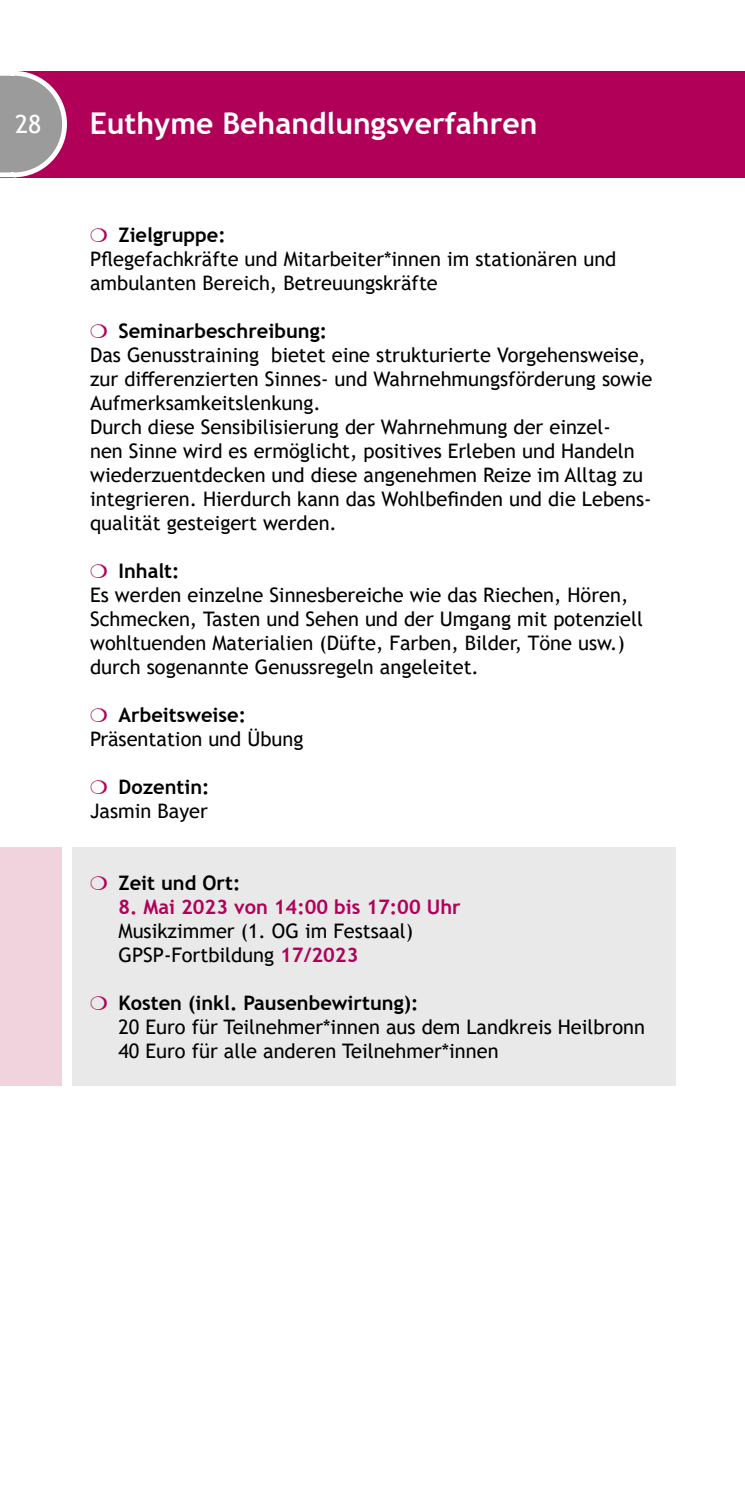
<style>
.page{position:relative;width:745px;height:1489px;background:#fff}
.page>*{position:absolute;margin:0;border:0;box-sizing:border-box;transform-origin:0 0}
.Headline_1{font:700 30px "Trebuchet MS";color:#fff}
.t1{font:25px "Trebuchet MS";color:#fff}
.Body{font:20px/24px "Trebuchet MS";color:#000}
.Headline_3_als_Aufzä{font:20px "Trebuchet MS";color:#000}
.Headline_3_als_Aufzä-2{font:700 20px "Trebuchet MS";color:#000}
.Headline_3_als_Aufzä-3{font:700 20px "Trebuchet MS";color:#b10058}
.s1{font-weight:700;color:#b10058}
</style>
<div class="page">
<div style="left:0;top:71px;width:744px;height:106px;background:#b10058"></div>
<svg style="left:0;top:71px;width:69px;height:107px"></svg>
<div style="left:72px;top:847px;width:602px;height:238px;background:#eae9ea"></div>
<div style="left:0;top:847px;width:61px;height:238px;background:#f0d3dd"></div>
<p class="t1" style="left:15px;top:109px;width:28px">28</p>
<p class="Headline_1" style="left:90px;top:105px;width:449px">Euthyme Behandlungsverfahren</p>
<p class="Headline_3_als_Aufzä-2" style="left:118px;top:222px;width:109px">Zielgruppe:</p>
<p class="Body" style="left:90px;top:246px;width:527px">Pflegefachkräfte und Mitarbeiter*innen im stationären und ambulanten Bereich, Betreuungskräfte</p>
<p class="Headline_3_als_Aufzä-2" style="left:118px;top:318px;width:210px">Seminarbeschreibung:</p>
<p class="Body" style="left:90px;top:342px;width:563px">Das Genusstraining bietet eine strukturierte Vorgehensweise, zur differenzierten Sinnes- und Wahrnehmungsförderung sowie<br>Aufmerksamkeitslenkung.</p>
<p class="Body" style="left:90px;top:414px;width:562px">Durch diese Sensibilisierung der Wahrnehmung der einzel-<br>nen Sinne wird es ermöglicht, positives Erleben und Handeln wiederzuentdecken und diese angenehmen Reize im Alltag zu integrieren. Hierdurch kann das Wohlbefinden und die Lebens&shy;qualität gesteigert werden.</p>
<p class="Headline_3_als_Aufzä-2" style="left:118px;top:558px;width:63px">Inhalt:</p>
<p class="Body" style="left:90px;top:582px;width:554px">Es werden einzelne Sinnesbereiche wie das Riechen, Hören, Schmecken, Tasten und Sehen und der Umgang mit potenziell wohltuenden Materialien (Düfte, Farben, Bilder, Töne usw.) durch sogenannte Genussregeln angeleitet.</p>
<p class="Headline_3_als_Aufzä-2" style="left:118px;top:702px;width:129px">Arbeitsweise:</p>
<p class="Body" style="left:90px;top:726px;width:215px">Präsentation und Übung</p>
<p class="Headline_3_als_Aufzä-2" style="left:118px;top:774px;width:93px">Dozentin:</p>
<p class="Body" style="left:90px;top:798px;width:119px">Jasmin Bayer</p>
<p class="Headline_3_als_Aufzä-2" style="left:118px;top:870px;width:123px">Zeit und Ort:</p>
<p class="Headline_3_als_Aufzä-3" style="left:118px;top:894px;width:343px">8. Mai 2023 von 14:00 bis 17:00 Uhr</p>
<p class="Headline_3_als_Aufzä" style="left:118px;top:918px;width:296px">Musikzimmer (1. OG im Festsaal)</p>
<p class="Headline_3_als_Aufzä" style="left:118px;top:942px;width:241px">GPSP-Fortbildung <span class="s1">17/2023</span></p>
<p class="Headline_3_als_Aufzä-2" style="left:118px;top:990px;width:301px">Kosten (inkl. Pausenbewirtung):</p>
<p class="Headline_3_als_Aufzä" style="left:118px;top:1014px;width:527px">20 Euro für Teilnehmer*innen aus dem Landkreis Heilbronn</p>
<p class="Headline_3_als_Aufzä" style="left:118px;top:1038px;width:381px">40 Euro für alle anderen Teilnehmer*innen</p>
</div>
